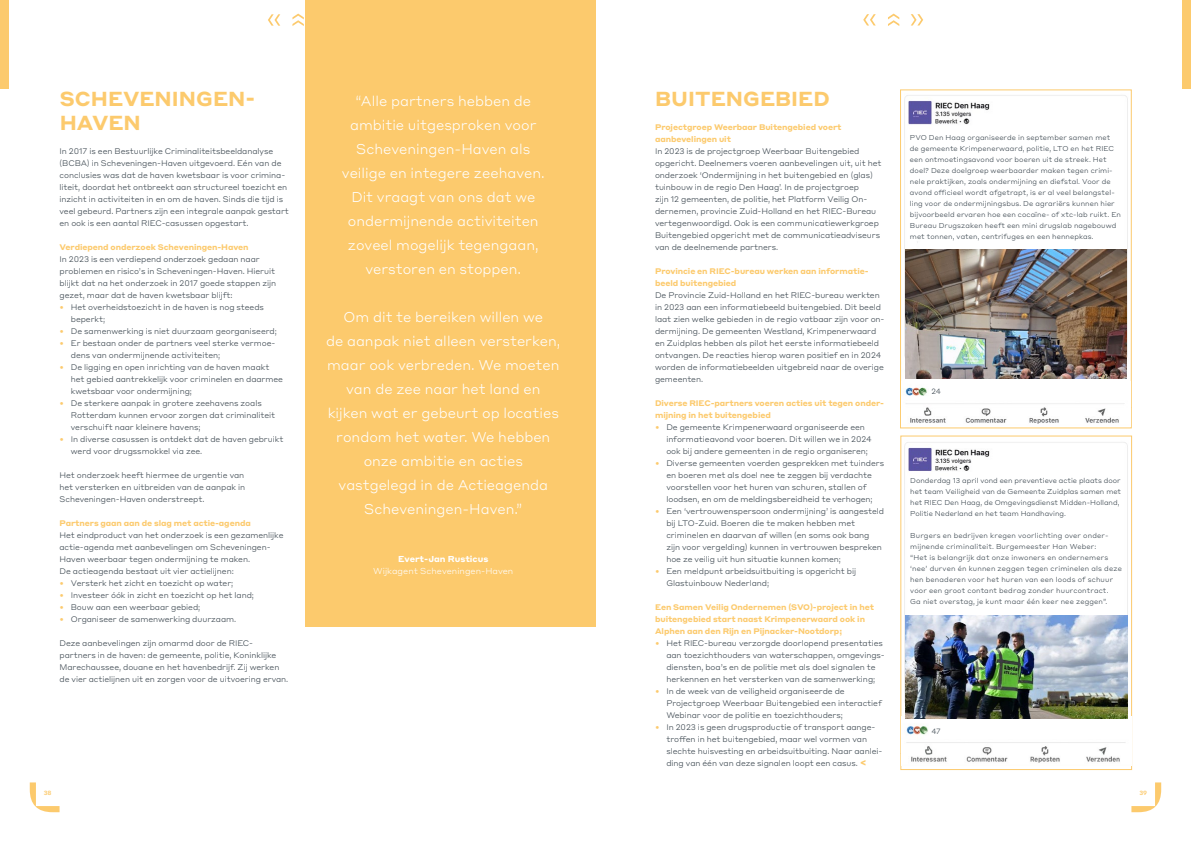
<style>
.page{position:relative;width:1191px;height:842px;background:#fff}
.page>*{position:absolute;margin:0;border:0;box-sizing:border-box;transform-origin:0 0}
.t1{font:700 20px/24px "Styrene ALC";color:#fcca6d}
.t2{font:300 14px/24px "Styrene ALC";color:#fff;text-align:center}
.t3{font:300 8.5px "Styrene ALC";color:#fff}
.t4{font:700 8.5px "Styrene ALC";color:#fff}
.t5{font:300 8px/12px "Styrene ALC";letter-spacing:-.01em;color:#333f48}
.t6{font:700 8px/12px "Styrene ALC";letter-spacing:-.01em;color:#fcca6d}
.t7{font:300 7.5px "Styrene ALC";color:#333f48}
.t8{font:300 7px/11px "Styrene ALC";letter-spacing:.01em;color:#333f48}
.t9{font:500 6px "Styrene ALC";color:#fcca6d}
.s1{color:#fcca6d}
.s2{font-weight:700;font-size:10px;color:#fcca6d}
</style>
<div class="page">
<div style="left:0;top:0;width:9px;height:89px;background:#fcca6d"></div>
<div style="left:1182px;top:0;width:9px;height:89px;background:#fcca6d"></div>
<svg style="left:30px;top:782px;width:30px;height:30px"></svg>
<svg style="left:1131px;top:782px;width:30px;height:30px"></svg>
<img style="left:904px;top:442px;width:224px;height:275px">
<div style="left:900px;top:436px;width:231px;height:334px;border:1px solid #fcca6d"></div>
<img style="left:901px;top:717px;width:230px;height:48px">
<img style="left:905px;top:615px;width:222px;height:104px">
<img style="left:904px;top:95px;width:224px;height:284px">
<div style="left:900px;top:90px;width:231px;height:338px;border:1px solid #fcca6d"></div>
<img style="left:905px;top:249px;width:221px;height:130px">
<img style="left:901px;top:381px;width:229px;height:45px">
<div style="left:305px;top:0;width:290px;height:626px;background:#fcca6d"></div>
<div style="left:929px;top:724px;width:55px;height:14px;background:#fff"></div>
<div style="left:929px;top:383px;width:55px;height:16px;background:#fff"></div>
<svg style="left:292px;top:14px;width:12px;height:12px"></svg>
<svg style="left:268px;top:14px;width:12px;height:12px"></svg>
<svg style="left:888px;top:14px;width:11px;height:12px"></svg>
<svg style="left:863px;top:14px;width:12px;height:12px"></svg>
<svg style="left:911px;top:14px;width:12px;height:12px"></svg>
<h1 class="t1" style="left:60px;top:85px;width:191px">SCHEVENINGEN--<br>HAVEN</h1>
<p class="t5" style="left:60px;top:145px;width:231px">In 2017 is een Bestuurlijke Criminaliteitsbeeldanalyse (BCBA) in Scheveningen-Haven uitgevoerd. Eén van de conclusies was dat de haven kwetsbaar is voor crimina&shy;liteit, doordat het ontbreekt aan structureel toezicht en inzicht in activiteiten in en om de haven. Sinds die tijd is veel gebeurd. Partners zijn een integrale aanpak gestart en ook is een aantal RIEC-casussen opgestart.</p>
<p class="t6" style="left:60px;top:240px;width:191px">Verdiepend onderzoek Scheveningen-Haven</p>
<p class="t5" style="left:60px;top:253px;width:218px">In 2023 is een verdiepend onderzoek gedaan naar problemen en risico’s in Scheveningen-Haven. Hieruit blijkt dat na het onderzoek in 2017 goede stappen zijn gezet, maar dat de haven kwetsbaar blijft:</p>
<p class="t5" style="left:71px;top:301px;width:195px;text-indent:-11px"><span class="s1">•</span> Het overheidstoezicht in de haven is nog steeds beperkt;</p>
<p class="t5" style="left:60px;top:325px;width:219px"><span class="s1">•</span> De samenwerking is niet duurzaam georganiseerd;</p>
<p class="t5" style="left:71px;top:337px;width:206px;text-indent:-11px"><span class="s1">•</span> Er bestaan onder de partners veel sterke vermoe&shy;dens van ondermijnende activiteiten;</p>
<p class="t5" style="left:71px;top:361px;width:214px;text-indent:-11px"><span class="s1">•</span> De ligging en open inrichting van de haven maakt het gebied aantrekkelijk voor criminelen en daarmee kwetsbaar voor ondermijning;</p>
<p class="t5" style="left:71px;top:397px;width:206px;text-indent:-11px"><span class="s1">•</span> De sterkere aanpak in grotere zeehavens zoals<br>Rotterdam kunnen ervoor zorgen dat criminaliteit verschuift naar kleinere havens;</p>
<p class="t5" style="left:71px;top:433px;width:214px;text-indent:-11px"><span class="s1">•</span> In diverse casussen is ontdekt dat de haven gebruikt werd voor drugssmokkel via zee.</p>
<p class="t5" style="left:60px;top:469px;width:187px;text-align:justify">Het onderzoek heeft hiermee de urgentie van het versterken en uitbreiden van de aanpak in Scheveningen-Haven onderstreept.</p>
<p class="t6" style="left:60px;top:516px;width:193px">Partners gaan aan de slag met actie-agenda</p>
<p class="t5" style="left:60px;top:529px;width:225px">Het eindproduct van het onderzoek is een gezamenlijke actie-agenda met aanbevelingen om Scheveningen-Haven weerbaar tegen ondermijning te maken.<br>De actieagenda bestaat uit vier actielijnen:</p>
<p class="t5" style="left:60px;top:577px;width:175px"><span class="s1">•</span> Versterk het zicht en toezicht op water;</p>
<p class="t5" style="left:60px;top:589px;width:196px"><span class="s1">•</span> Investeer óók in zicht en toezicht op het land;</p>
<p class="t5" style="left:60px;top:601px;width:142px"><span class="s1">•</span> Bouw aan een weerbaar gebied;</p>
<p class="t5" style="left:60px;top:613px;width:178px"><span class="s1">•</span> Organiseer de samenwerking duurzaam.</p>
<p class="t5" style="left:60px;top:637px;width:230px">Deze aanbevelingen zijn omarmd door de RIEC&shy;partners in de haven: de gemeente, politie, Koninklijke Marechaussee, douane en het havenbedrijf. Zij werken de vier actielijnen uit en zorgen voor de uitvoering ervan.</p>
<h2 class="t2" style="left:342px;top:88px;width:204px">“Alle partners hebben de ambitie uitgesproken voor<br>Scheveningen-Haven als veilige en integere zeehaven.<br>Dit vraagt van ons dat we ondermijnende activiteiten zoveel mogelijk tegengaan, verstoren en stoppen.</h2>
<p class="t2" style="left:326px;top:304px;width:236px">Om dit te bereiken willen we<br>de aanpak niet alleen versterken, maar ook verbreden. We moeten van de zee naar het land en kijken wat er gebeurt op locaties rondom het water. We hebben onze ambitie en acties vastgelegd in de Actieagenda<br>Scheveningen-Haven.”</p>
<p class="t4" style="left:398px;top:552px;width:92px">Evert-Jan Rusticus</p>
<p class="t3" style="left:373px;top:564px;width:142px">Wijkagent Scheveningen-Haven</p>
<h1 class="t1" style="left:655px;top:85px;width:176px">BUITENGEBIED</h1>
<p class="t6" style="left:655px;top:120px;width:188px">Projectgroep Weerbaar Buitengebied voert aanbevelingen uit</p>
<p class="t5" style="left:655px;top:145px;width:228px">In 2023 is de projectgroep Weerbaar Buitengebied opgericht. Deelnemers voeren aanbevelingen uit, uit het onderzoek ‘Ondermijning in het buitengebied en (glas) tuinbouw in de regio Den Haag’. In de projectgroep<br>zijn 12 gemeenten, de politie, het Platform Veilig On&shy;dernemen, provincie Zuid-Holland en het RIEC-Bureau vertegenwoordigd. Ook is een communicatiewerkgroep Buitengebied opgericht met de communicatieadviseurs van de deelnemende partners.</p>
<p class="t6" style="left:655px;top:264px;width:215px">Provincie en RIEC-bureau werken aan informatie&shy;beeld buitengebied</p>
<p class="t5" style="left:655px;top:289px;width:231px">De Provincie Zuid-Holland en het RIEC-bureau werkten in 2023 aan een informatiebeeld buitengebied. Dit beeld laat zien welke gebieden in de regio vatbaar zijn voor on&shy;dermijning. De gemeenten Westland, Krimpenerwaard en Zuidplas hebben als pilot het eerste informatiebeeld ontvangen. De reacties hierop waren positief en in 2024 worden de informatiebeelden uitgebreid naar de overige gemeenten.</p>
<p class="t6" style="left:655px;top:396px;width:231px">Diverse RIEC-partners voeren acties uit tegen onder&shy;mijning in het buitengebied</p>
<p class="t5" style="left:666px;top:421px;width:207px;text-indent:-11px"><span class="s1">•</span> De gemeente Krimpenerwaard organiseerde een informatieavond voor boeren. Dit willen we in 2024 ook bij andere gemeenten in de regio organiseren;</p>
<p class="t5" style="left:666px;top:457px;width:219px;text-indent:-11px"><span class="s1">•</span> Diverse gemeenten voerden gesprekken met tuinders en boeren met als doel nee te zeggen bij verdachte voorstellen voor het huren van schuren, stallen of loodsen, en om de meldingsbereidheid te verhogen;</p>
<p class="t5" style="left:666px;top:505px;width:219px;text-indent:-11px"><span class="s1">•</span> Een ‘vertrouwenspersoon ondermijning’ is aangesteld bij LTO-Zuid. Boeren die te maken hebben met criminelen en daarvan af willen (en soms ook bang zijn voor vergelding) kunnen in vertrouwen bespreken hoe ze veilig uit hun situatie kunnen komen;</p>
<p class="t5" style="left:666px;top:565px;width:191px;text-indent:-11px"><span class="s1">•</span> Een meldpunt arbeidsuitbuiting is opgericht bij<br>Glastuinbouw Nederland;</p>
<p class="t6" style="left:655px;top:600px;width:221px">Een Samen Veilig Ondernemen (SVO)-project in het buitengebied start naast Krimpenerwaard ook in<br>Alphen aan den Rijn en Pijnacker-Nootdorp;</p>
<p class="t5" style="left:666px;top:637px;width:220px;text-indent:-11px"><span class="s1">•</span> Het RIEC-bureau verzorgde doorlopend presentaties aan toezichthouders van waterschappen, omgevings&shy;diensten, boa’s en de politie met als doel signalen te herkennen en het versterken van de samenwerking;</p>
<p class="t5" style="left:666px;top:685px;width:217px;text-indent:-11px"><span class="s1">•</span> In de week van de veiligheid organiseerde de<br>Projectgroep Weerbaar Buitengebied een interactief<br>Webinar voor de politie en toezichthouders;</p>
<p class="t5" style="left:666px;top:721px;width:218px;text-indent:-11px"><span class="s1">•</span> In 2023 is geen drugsproductie of transport aange&shy;troffen in het buitengebied, maar wel vormen van slechte huisvesting en arbeidsuitbuiting. Naar aanlei&shy;ding van één van deze signalen loopt een casus. <span class="s2">&lt;</span></p>
<p class="t7" style="left:931px;top:725px;width:11px">47</p>
<p class="t8" style="left:910px;top:132px;width:213px">PVO Den Haag organiseerde in september samen met<br>de gemeente Krimpenerwaard, politie, LTO en het RIEC een ontmoetingsavond voor boeren uit de streek. Het doel? Deze doelgroep weerbaarder maken tegen crimi&shy;nele praktijken, zoals ondermijning en diefstal. Voor de avond officieel wordt afgetrapt, is er al veel belangstel&shy;ling voor de ondermijningsbus. De agrariërs kunnen hier bijvoorbeeld ervaren hoe een cocaïne- of xtc-lab ruikt. En Bureau Drugszaken heeft een mini drugslab nagebouwd met tonnen, vaten, centrifuges en een hennepkas.</p>
<p class="t7" style="left:931px;top:385px;width:11px">24</p>
<p class="t8" style="left:910px;top:474px;width:212px">Donderdag 13 april vond een preventieve actie plaats door het team Veiligheid van de Gemeente Zuidplas samen met het RIEC Den Haag, de Omgevingsdienst Midden-Holland, Politie Nederland en het team Handhaving.</p>
<p class="t8" style="left:910px;top:529px;width:213px">Burgers en bedrijven kregen voorlichting over onder&shy;mijnende criminaliteit. Burgemeester Han Weber:<br>“Het is belangrijk dat onze inwoners en ondernemers ‘nee’ durven én kunnen zeggen tegen criminelen als deze hen benaderen voor het huren van een loods of schuur voor een groot contant bedrag zonder huurcontract.<br>Ga niet overstag, je kunt maar één keer nee zeggen”.</p>
<p class="t9" style="left:44px;top:788px;width:9px">38</p>
<p class="t9" style="left:1139px;top:788px;width:9px">39</p>
</div>
